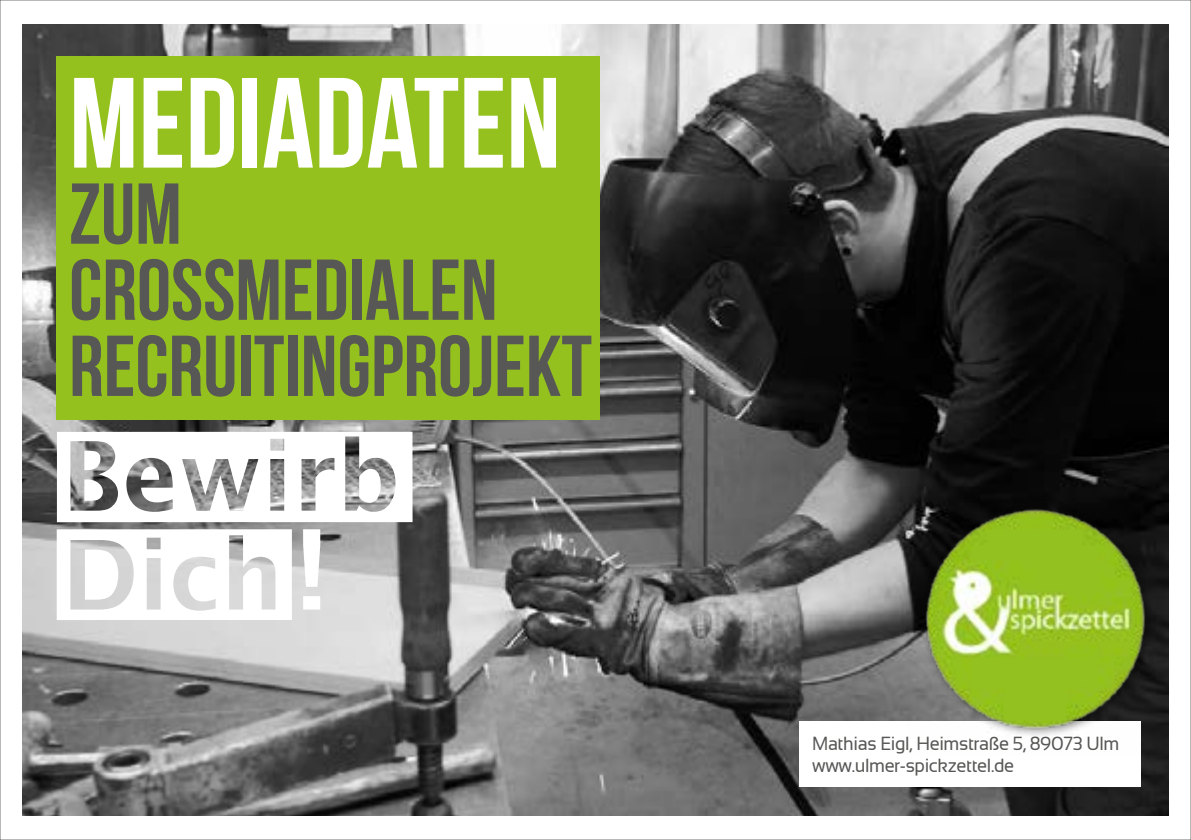
<style>
.page{position:relative;width:1191px;height:840px;background:#fff}
.page>*{position:absolute;margin:0;border:0;box-sizing:border-box;transform-origin:0 0}
.t1{font:128px "Bebas Neue";color:#fff}
.t2{font:86px/76px "Bebas Neue";color:#575756}
.t3{font:19px/22px "Sansation";letter-spacing:-.02em;color:#575756;scale:.95 1}
</style>
<div class="page">
<img style="left:23px;top:24px;width:1145px;height:791px">
<div style="left:799px;top:721px;width:342px;height:65px;background:#fff"></div>
<div style="left:57px;top:57px;width:543px;height:363px;background:#95c11f"></div>
<svg style="left:57px;top:431px;width:355px;height:91px"></svg>
<svg style="left:57px;top:529px;width:235px;height:90px"></svg>
<svg style="left:303px;top:529px;width:17px;height:80px"></svg>
<img style="left:907px;top:497px;width:257px;height:256px">
<h1 class="t1" style="left:69px;top:53px;width:493px">MEDIADATEN</h1>
<h2 class="t2" style="left:69px;top:175px;width:524px">ZUM<br>CROSSMEDIALEN<br>RECRUITINGPROJEKT</h2>
<p class="t3" style="left:812px;top:731px;width:325px">Mathias Eigl, Heimstraße 5, 89073 Ulm www.ulmer-spickzettel.de</p>
</div>
